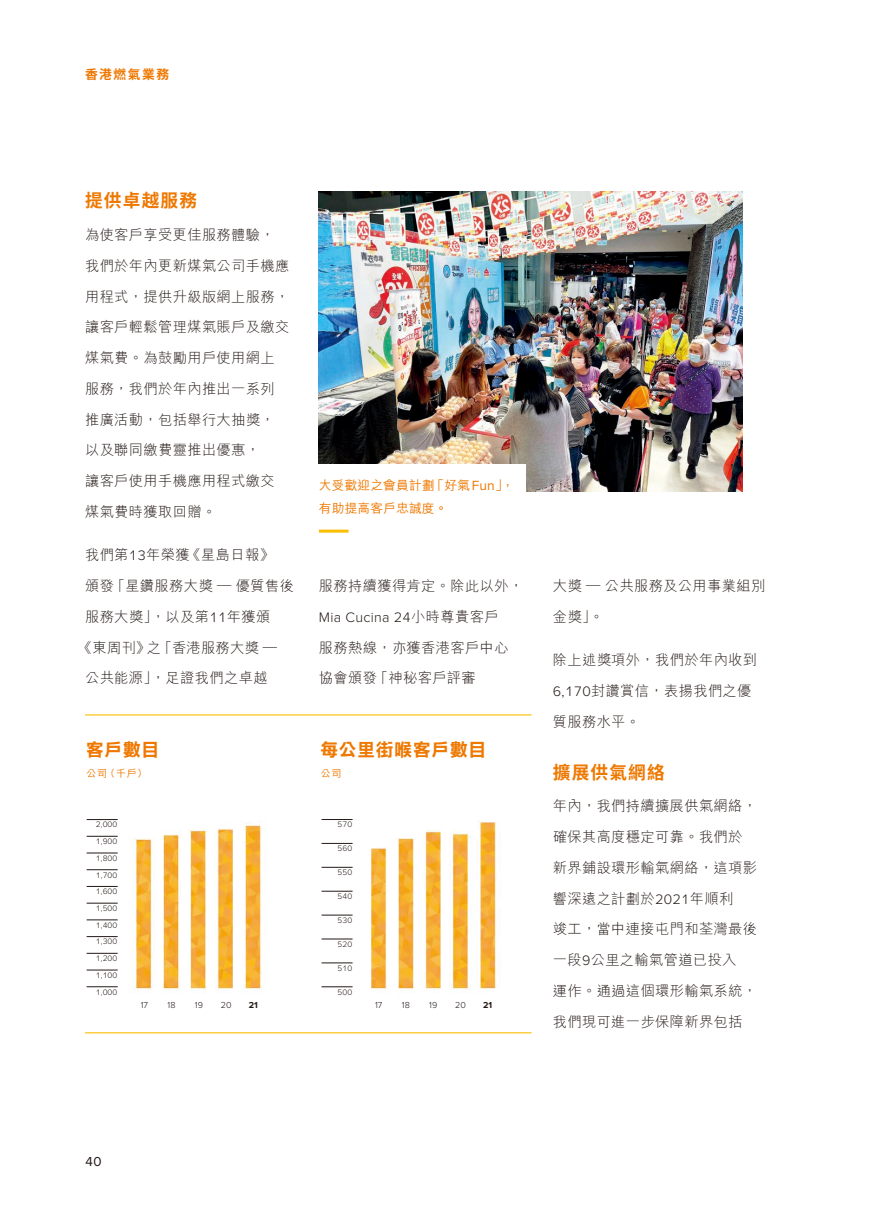
<style>
.page{position:relative;width:893px;height:1212px;background:#fff}
.page>*{position:absolute;margin:0;border:0;box-sizing:border-box;transform-origin:0 0}
.t1{font:18px "DF Li Hei HK W7";letter-spacing:.05em;color:#ee7800}
.t2{font:700 18px "Noto Sans HK";letter-spacing:.07em;color:#ee7800}
.t3{font:300 14.25px/30.8px "M Hei HK";letter-spacing:.025em;color:#231916}
.t4{font:300 14.25px "Proxima Nova";letter-spacing:.02em;color:#231916}
.t5{font:13.5px "Proxima Nova";color:#231916}
.t6{font:500 12.75px/22.5px "M Hei HK";letter-spacing:.01em;color:#ee7800}
.t7{font:700 12.75px "Noto Sans HK";letter-spacing:.12em;color:#ee7800}
.t8{font:500 10.05px "M Hei HK";color:#ee7800;scale:1.05 1}
.t9{font:300 9px "Proxima Nova";letter-spacing:.01em;color:#231916}
.t10{font:700 9px "Proxima Nova";color:#231916}
.t11{font:300 8.25px/16.6px "Proxima Nova";letter-spacing:.02em;color:#231916;text-align:justify}
.s1{font-family:"Proxima Nova"}
.s2{font-family:"Proxima Nova";font-weight:400;font-size:13.8px}
.s3{font-family:"M Hei HK"}
</style>
<div class="page">
<img style="left:85px;top:191px;width:658px;height:843px">
<img style="left:319px;top:191px;width:424px;height:300px">
<hr style="left:85px;top:714px;width:446px;height:1px;background:#fabf00">
<hr style="left:85px;top:1032px;width:446px;height:1px;background:#fabf00">
<hr style="left:322px;top:819px;width:31px;height:1px;background:#231916">
<hr style="left:322px;top:843px;width:31px;height:1px;background:#231916">
<hr style="left:322px;top:867px;width:31px;height:1px;background:#231916">
<hr style="left:322px;top:891px;width:31px;height:1px;background:#231916">
<hr style="left:322px;top:915px;width:31px;height:1px;background:#231916">
<hr style="left:322px;top:939px;width:31px;height:1px;background:#231916">
<hr style="left:322px;top:962px;width:31px;height:1px;background:#231916">
<hr style="left:322px;top:986px;width:31px;height:1px;background:#231916">
<hr style="left:87px;top:819px;width:31px;height:1px;background:#231916">
<hr style="left:87px;top:836px;width:31px;height:1px;background:#231916">
<hr style="left:87px;top:853px;width:31px;height:1px;background:#231916">
<hr style="left:87px;top:869px;width:31px;height:1px;background:#231916">
<hr style="left:87px;top:886px;width:31px;height:1px;background:#231916">
<hr style="left:87px;top:903px;width:31px;height:1px;background:#231916">
<hr style="left:87px;top:919px;width:31px;height:1px;background:#231916">
<hr style="left:87px;top:936px;width:31px;height:1px;background:#231916">
<hr style="left:87px;top:953px;width:31px;height:1px;background:#231916">
<hr style="left:87px;top:970px;width:31px;height:1px;background:#231916">
<hr style="left:87px;top:986px;width:31px;height:1px;background:#231916">
<div style="left:304px;top:464px;width:221px;height:83px;background:#fff"></div>
<hr style="left:319px;top:530px;width:30px;height:3px;background:#fabf00">
<p class="t7" style="left:85px;top:67px;width:86px">香港燃氣業務</p>
<p class="t2" style="left:85px;top:190px;width:114px">提供卓越服務</p>
<p class="t3" style="left:85px;top:219px;width:206px">為使客戶享受更佳服務體驗，我們於年內更新煤氣公司手機應用程式，提供升級版網上服務，讓客戶輕鬆管理煤氣賬戶及繳交煤氣費。為鼓勵用戶使用網上服務，我們於年內推出一系列推廣活動，包括舉行大抽獎，以及聯同繳費靈推出優惠，<br>讓客戶使用手機應用程式繳交煤氣費時獲取回贈。</p>
<p class="t3" style="left:85px;top:539px;width:190px">我們第<span class="s1">13</span>年榮獲《星島日報》</p>
<p class="t3" style="left:85px;top:570px;width:210px">頒發「星鑽服務大獎 — 優質售後</p>
<p class="t3" style="left:85px;top:601px;width:187px">服務大獎」，以及第<span class="s1">11</span>年獲頒</p>
<p class="t3" style="left:78px;top:632px;width:201px">《東周刊》之「香港服務大獎 —</p>
<p class="t3" style="left:85px;top:662px;width:184px">公共能源」，足證我們之卓越</p>
<p class="t1" style="left:86px;top:739px;width:75px">客戶數目</p>
<p class="t8" style="left:86px;top:765px;width:60px">公司（千戶）</p>
<p class="t11" style="left:96px;top:816px;width:23px">2,000<br>1,900<br>1,800<br>1,700<br>1,600<br>1,500<br>1,400<br>1,300<br>1,200<br>1,100<br>1,000</p>
<p class="t9" style="left:141px;top:998px;width:9px">17</p>
<p class="t9" style="left:168px;top:998px;width:10px">18</p>
<p class="t9" style="left:195px;top:998px;width:10px">19</p>
<p class="t9" style="left:221px;top:998px;width:12px">20</p>
<p class="t10" style="left:249px;top:998px;width:11px">21</p>
<p class="t6" style="left:319px;top:473px;width:197px">大受歡迎之會員計劃「好氣<span class="s2">Fun</span>」，有助提高客戶忠誠度。</p>
<p class="t3" style="left:319px;top:570px;width:206px">服務持續獲得肯定。除此以外，</p>
<p class="t4" style="left:319px;top:606px;width:181px">Mia Cucina 24<span class="s3">小時尊貴客戶</span></p>
<p class="t3" style="left:319px;top:632px;width:191px">服務熱線，亦獲香港客戶中心協會頒發「神秘客戶評審</p>
<p class="t1" style="left:320px;top:739px;width:167px">每公里街喉客戶數目</p>
<p class="t8" style="left:320px;top:765px;width:22px">公司</p>
<p class="t11" style="left:338px;top:816px;width:16px">570</p>
<p class="t11" style="left:338px;top:840px;width:16px">560</p>
<p class="t11" style="left:338px;top:863px;width:16px">550</p>
<p class="t11" style="left:338px;top:887px;width:16px">540</p>
<p class="t11" style="left:338px;top:911px;width:16px">530</p>
<p class="t11" style="left:338px;top:935px;width:16px">520</p>
<p class="t11" style="left:338px;top:959px;width:16px">510</p>
<p class="t11" style="left:338px;top:983px;width:16px">500</p>
<p class="t9" style="left:375px;top:998px;width:9px">17</p>
<p class="t9" style="left:402px;top:998px;width:10px">18</p>
<p class="t9" style="left:429px;top:998px;width:10px">19</p>
<p class="t9" style="left:455px;top:998px;width:12px">20</p>
<p class="t10" style="left:483px;top:998px;width:11px">21</p>
<p class="t3" style="left:553px;top:570px;width:214px">大獎 — 公共服務及公用事業組別金獎」。</p>
<p class="t3" style="left:553px;top:644px;width:206px">除上述獎項外，我們於年內收到<br><span class="s1">6,170</span>封讚賞信，表揚我們之優質服務水平。</p>
<p class="t2" style="left:553px;top:762px;width:114px">擴展供氣網絡</p>
<p class="t3" style="left:553px;top:790px;width:206px">年內，我們持續擴展供氣網絡，確保其高度穩定可靠。我們於新界鋪設環形輸氣網絡，這項影響深遠之計劃於<span class="s1">2021</span>年順利<br>竣工，當中連接屯門和荃灣最後一段<span class="s1">9</span>公里之輸氣管道已投入<br>運作。通過這個環形輸氣系統，我們現可進一步保障新界包括</p>
<p class="t5" style="left:85px;top:1151px;width:18px">40</p>
</div>
